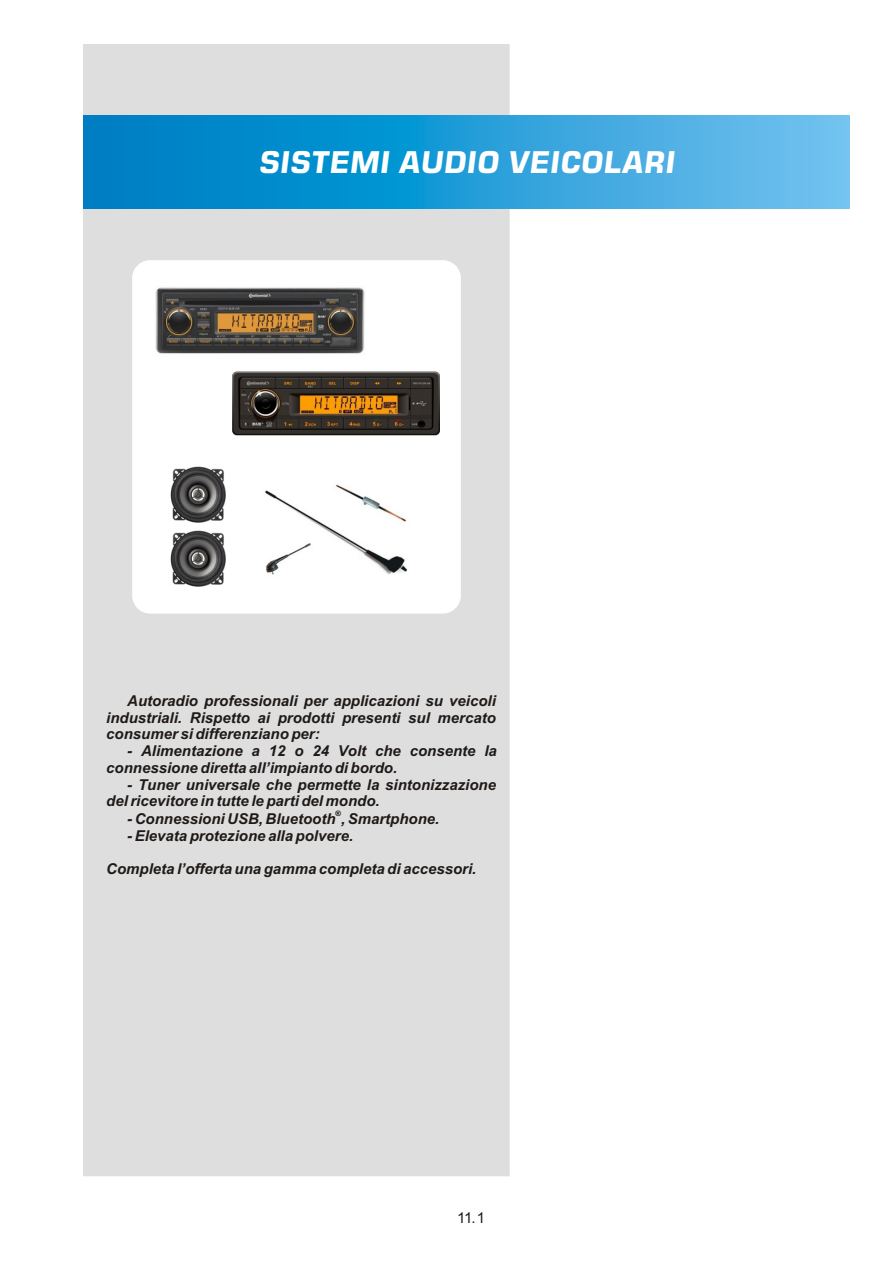
<style>
.page{position:relative;width:894px;height:1263px;background:#fff}
.page>*{position:absolute;margin:0;border:0;box-sizing:border-box;transform-origin:0 0}
.t1{font:italic 30px "Square 721 Dm";color:#fff}
.t2{font:italic 700 15px/16.8px "Arial";color:#1f1a17}
.t3{font:15px "Arial";color:#1f1a17}
.t4{font:700 7.5px "Arial";color:#000}
</style>
<div class="page">
<div style="left:83px;top:44px;width:427px;height:1132px;background:#dedede"></div>
<div style="left:132px;top:260px;width:329px;height:354px;background:#fff;border-radius:18px"></div>
<img style="left:84px;top:115px;width:765px;height:94px">
<img style="left:155px;top:287px;width:210px;height:67px">
<img style="left:233px;top:371px;width:207px;height:65px">
<img style="left:265px;top:484px;width:143px;height:91px">
<img style="left:170px;top:467px;width:55px;height:55px">
<img style="left:170px;top:531px;width:55px;height:55px">
<h1 class="t1" style="left:258px;top:144px;width:418px">SISTEMI AUDIO VEICOLARI</h1>
<p class="t2" style="left:106px;top:694px;width:391px;text-align:justify;text-indent:21px">Autoradio professionali per applicazioni su veicoli industriali. Rispetto ai prodotti presenti sul mercato consumer si differenziano per:</p>
<p class="t2" style="left:106px;top:744px;width:392px;text-indent:21px">- Alimentazione a 12 o 24 Volt che consente la connessione diretta all’impianto di bordo.</p>
<p class="t2" style="left:106px;top:777px;width:391px;text-indent:21px">- Tuner universale che permette la sintonizzazione del ricevitore in tutte le parti del mondo.</p>
<p class="t2" style="left:127px;top:812px;width:314px">- Connessioni USB, Bluetooth , Smartphone.</p>
<p class="t2" style="left:127px;top:828px;width:227px">- Elevata protezione alla polvere.</p>
<p class="t2" style="left:106px;top:862px;width:372px">Completa l’offerta una gamma completa di accessori.</p>
<p class="t4" style="left:336px;top:811px;width:7px">®</p>
<p class="t3" style="left:457px;top:1212px;width:30px">11.1</p>
</div>
